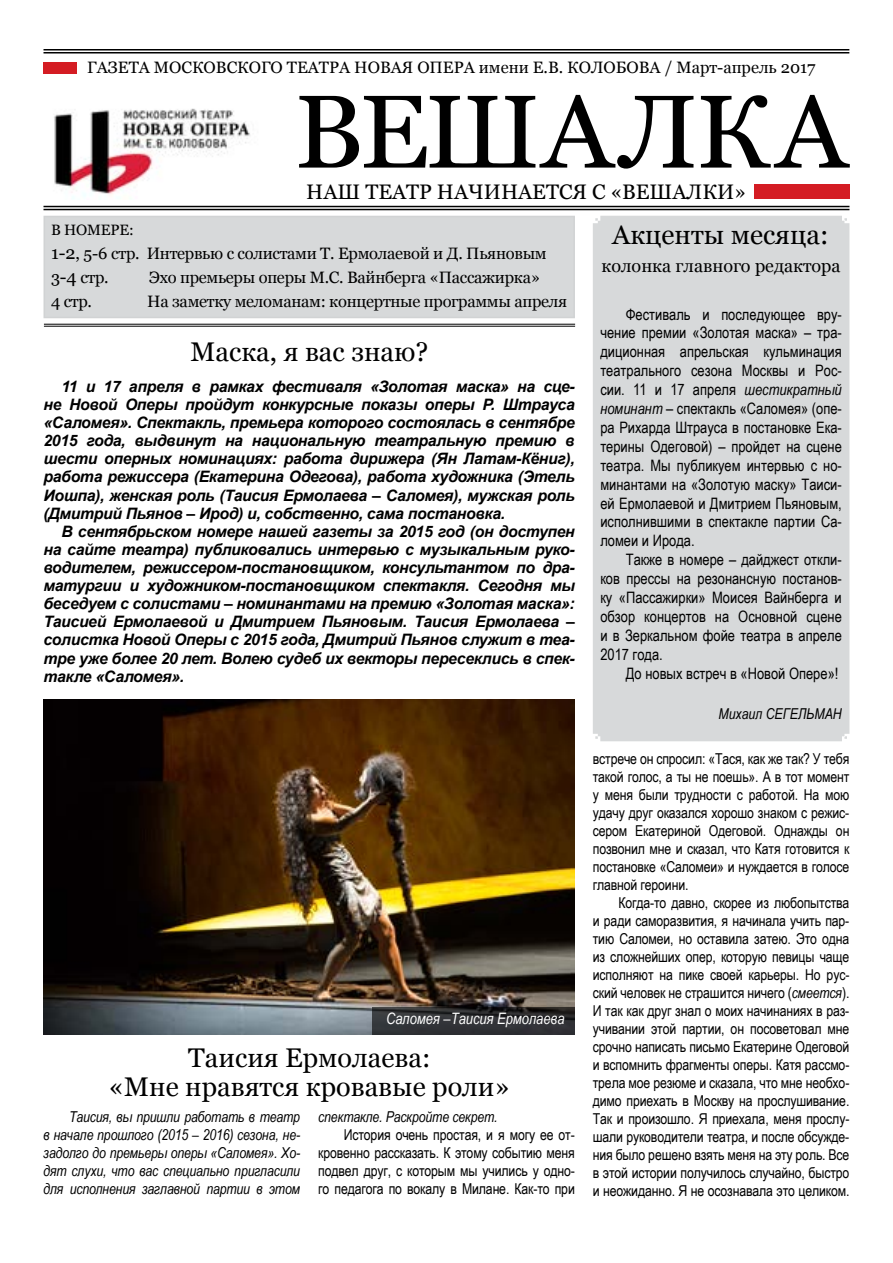
<style>
.page{position:relative;width:893px;height:1263px;background:#fff}
.page>*{position:absolute;margin:0;border:0;box-sizing:border-box;transform-origin:0 0}
.t1{font:103.5px "Georgia";letter-spacing:-.015em;color:#000}
.t2{font:27px/28.5px "Georgia";color:#000;text-align:center}
.t3{font:21px "Georgia";color:#000}
.t4{font:18px "Georgia";color:#000}
.t5{font:16.5px/24px "Georgia";letter-spacing:-.015em;color:#000}
.t6{font:italic 700 15.75px/18.1px "Arial";letter-spacing:-.02em;color:#000;text-align:justify}
.t7{font:15.75px/18.9px "Arial Narrow";color:#000;text-align:justify}
.t8{font:italic 15.75px "Arial Narrow";color:#fff}
.t9{font:15px/18px "Arial Narrow";letter-spacing:-.01em;color:#000;text-align:justify}
.t10{font:italic 15px/18px "Arial Narrow";letter-spacing:-.01em;color:#000;text-align:justify}
.t11{font:15px "Georgia";letter-spacing:-.01em;color:#000}
.s1{font-style:italic}
.s2{font-size:18px}
</style>
<div class="page">
<hr style="left:44px;top:49px;width:805px;height:1px;background:#000">
<hr style="left:44px;top:52px;width:805px;height:2px;background:#000">
<hr style="left:44px;top:206px;width:805px;height:1px;background:#000">
<hr style="left:44px;top:209px;width:805px;height:1px;background:#000">
<div style="left:44px;top:216px;width:530px;height:101px;background:#d7d9da"></div>
<div style="left:44px;top:216px;width:531px;height:102px;border:2px solid #d1d3d4"></div>
<hr style="left:44px;top:324px;width:531px;height:1px;background:#000">
<hr style="left:44px;top:326px;width:531px;height:1px;background:#000">
<div style="left:593px;top:216px;width:256px;height:525px;background:#d7d9da"></div>
<div style="left:754px;top:184px;width:95px;height:15px;background:#d41c23"></div>
<div style="left:44px;top:62px;width:32px;height:12px;background:#d41c23"></div>
<img style="left:54px;top:108px;width:196px;height:91px">
<img style="left:44px;top:699px;width:531px;height:336px">
<svg style="left:373px;top:1008px;width:202px;height:27px;background:#2d2e31"></svg>
<p class="t5" style="left:87px;top:56px;width:730px">ГАЗЕТА МОСКОВСКОГО ТЕАТРА НОВАЯ ОПЕРА имени Е.В. КОЛОБОВА / Март-апрель 2017</p>
<h1 class="t1" style="left:294px;top:69px;width:555px">ВЕШАЛКА</h1>
<h3 class="t3" style="left:306px;top:179px;width:442px">НАШ ТЕАТР НАЧИНАЕТСЯ С «ВЕШАЛКИ»</h3>
<h2 class="t2" style="left:612px;top:221px;width:218px">Акценты месяца:</h2>
<p class="t4" style="left:601px;top:255px;width:241px">колонка главного редактора</p>
<p class="t7" style="left:600px;top:304px;width:243px;text-indent:25px">Фестиваль и последующее вру&shy;чение премии «Золотая маска» – тра&shy;диционная апрельская кульминация театрального сезона Москвы и Рос&shy;сии. 11 и 17 апреля <span class="s1">шестикратный номинант</span> – спектакль «Саломея» (опе&shy;ра Рихарда Штрауса в постановке Ека&shy;терины Одеговой) – пройдет на сцене театра. Мы публикуем интервью с но&shy;минантами на «Золотую маску» Таиси&shy;ей Ермолаевой и Дмитрием Пьяновым, исполнившими в спектакле партии Са&shy;ломеи и Ирода.</p>
<p class="t7" style="left:600px;top:550px;width:243px;text-indent:25px">Также в номере – дайджест откли&shy;ков прессы на резонансную постанов&shy;ку «Пассажирки» Моисея Вайнберга и обзор концертов на Основной сцене и в Зеркальном фойе театра в апреле 2017 года.</p>
<p class="t7" style="left:626px;top:663px;width:214px">До новых встреч в «Новой Опере»!</p>
<p class="t10" style="left:718px;top:704px;width:125px">Михаил СЕГЕЛЬМАН</p>
<p class="t11" style="left:51px;top:220px;width:84px">В НОМЕРЕ:</p>
<p class="t5" style="left:51px;top:241px;width:497px"><span class="s2">1-2</span>, 5-6 стр. Интервью с солистами Т. Ермолаевой и Д. Пьяновым<br>3<span class="s2">-4</span> стр.</p>
<p class="t5" style="left:149px;top:265px;width:393px">Эхо премьеры оперы М.С. Вайнберга «Пассажирка»</p>
<p class="t5" style="left:51px;top:289px;width:43px">4 стр.</p>
<p class="t5" style="left:147px;top:289px;width:422px">На заметку меломанам: концертные программы апреля</p>
<h2 class="t2" style="left:190px;top:338px;width:239px">Маска, я вас знаю?</h2>
<p class="t6" style="left:43px;top:378px;width:533px;text-indent:18px">11 и 17 апреля в рамках фестиваля «Золотая маска» на сце&shy;не Новой Оперы пройдут конкурсные показы оперы Р. Штрауса «Саломея». Спектакль, премьера которого состоялась в сентябре 2015 года, выдвинут на национальную театральную премию в шести оперных номинациях: работа дирижера (Ян Латам-Кёниг), работа режиссера (Екатерина Одегова), работа художника (Этель Иошпа), женская роль (Таисия Ермолаева – Саломея), мужская роль (Дмитрий Пьянов – Ирод) и, собственно, сама постановка.</p>
<p class="t6" style="left:43px;top:523px;width:533px;text-indent:18px">В сентябрьском номере нашей газеты за 2015 год (он доступен на сайте театра) публиковались интервью с музыкальным руко&shy;водителем, режиссером-постановщиком, консультантом по дра&shy;матургии и художником-постановщиком спектакля. Сегодня мы беседуем с солистами – номинантами на премию «Золотая маска»:<br>Таисией Ермолаевой и Дмитрием Пьяновым. Таисия Ермолаева – солистка Новой Оперы с 2015 года, Дмитрий Пьянов служит в теа&shy;тре уже более 20 лет. Волею судеб их векторы пересеклись в спек&shy;такле «Саломея».</p>
<p class="t8" style="left:386px;top:1008px;width:180px">Саломея –Таисия Ермолаева</p>
<h2 class="t2" style="left:109px;top:1044px;width:403px">Таисия Ермолаева:<br>«Мне нравятся кровавые роли»</h2>
<p class="t10" style="left:44px;top:1108px;width:258px;text-indent:26px">Таисия, вы пришли работать в театр в начале прошлого (2015 – 2016) сезона, не&shy;задолго до премьеры оперы «Саломея». Хо&shy;дят слухи, что вас специально пригласили для исполнения заглавной партии в этом</p>
<p class="t10" style="left:318px;top:1108px;width:181px">спектакле. Раскройте секрет.</p>
<p class="t9" style="left:318px;top:1125px;width:258px;text-indent:26px">История очень простая, и я могу ее от&shy;кровенно рассказать. К этому событию меня подвел друг, с которым мы учились у одно&shy;го педагога по вокалу в Милане. Как-то при</p>
<p class="t9" style="left:593px;top:749px;width:258px">встрече он спросил: «Тася, как же так? У тебя такой голос, а ты не поешь». А в тот момент у меня были трудности с работой. На мою удачу друг оказался хорошо знаком с режис&shy;сером Екатериной Одеговой. Однажды он позвонил мне и сказал, что Катя готовится к постановке «Саломеи» и нуждается в голосе главной героини.</p>
<p class="t9" style="left:593px;top:893px;width:258px;text-indent:26px">Когда-то давно, скорее из любопытства и ради саморазвития, я начинала учить пар&shy;тию Саломеи, но оставила затею. Это одна из сложнейших опер, которую певицы чаще исполняют на пике своей карьеры. Но рус&shy;ский человек не страшится ничего (<span class="s1">смеется</span>).<br>И так как друг знал о моих начинаниях в раз&shy;учивании этой партии, он посоветовал мне срочно написать письмо Екатерине Одеговой и вспомнить фрагменты оперы. Катя рассмо&shy;трела мое резюме и сказала, что мне необхо&shy;димо приехать в Москву на прослушивание.<br>Так и произошло. Я приехала, меня прослу&shy;шали руководители театра, и после обсужде&shy;ния было решено взять меня на эту роль. Все в этой истории получилось случайно, быстро и неожиданно. Я не осознавала это целиком.</p>
</div>
